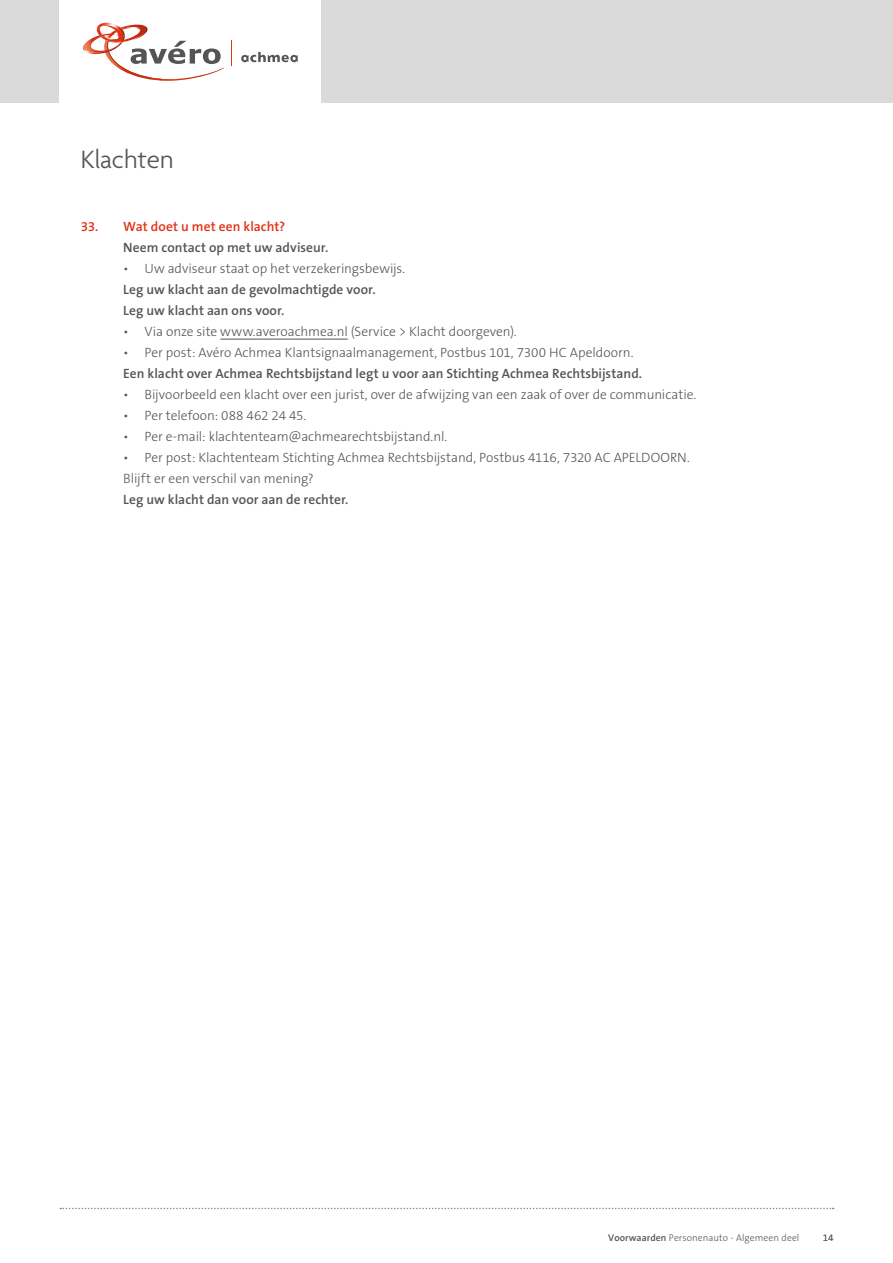
<style>
.page{position:relative;width:893px;height:1263px;background:#fff}
.page>*{position:absolute;margin:0;border:0;box-sizing:border-box;transform-origin:0 0}
.t1{font:300 27px "Agenda";color:#555}
.t2{font:300 13.5px/21px "The Sans B3";letter-spacing:-.005em;color:#555}
.t3{font:600 13.5px/21px "The Sans B6";color:#555}
.t4{font:600 13.5px "The Sans B6";letter-spacing:.005em;color:#e13214}
.t5{font:300 9.75px "The Sans B3";letter-spacing:.005em;color:#555}
.s1{font-family:"The Sans B6";font-weight:600}
</style>
<div class="page">
<div style="left:0;top:0;width:893px;height:103px;background:#dadada"></div>
<div style="left:60px;top:0;width:261px;height:103px;background:#fff"></div>
<svg style="left:241px;top:52px;width:57px;height:10px"></svg>
<svg style="left:83px;top:22px;width:141px;height:59px"></svg>
<svg style="left:231px;top:41px;width:1px;height:25px"></svg>
<svg style="left:60px;top:1208px;width:774px;height:1px"></svg>
<hr style="left:220px;top:339px;width:128px;height:1px;background:#555">
<h1 class="t1" style="left:81px;top:145px;width:94px">Klachten</h1>
<p class="t4" style="left:81px;top:219px;width:206px">33. Wat doet u met een klacht?</p>
<p class="t3" style="left:123px;top:238px;width:207px">Neem contact op met uw adviseur.</p>
<p class="t2" style="left:123px;top:259px;width:283px">• Uw adviseur staat op het verzekeringsbewijs.</p>
<p class="t3" style="left:123px;top:280px;width:254px">Leg uw klacht aan de gevolmachtigde voor.<br>Leg uw klacht aan ons voor.</p>
<p class="t2" style="left:123px;top:322px;width:395px">• Via onze site www.averoachmea.nl (Service &gt; Klacht doorgeven).</p>
<p class="t2" style="left:123px;top:343px;width:512px">• Per post: Avéro Achmea Klantsignaalmanagement, Postbus 101, 7300 HC Apeldoorn.</p>
<p class="t3" style="left:123px;top:364px;width:520px">Een klacht over Achmea Rechtsbijstand legt u voor aan Stichting Achmea Rechtsbijstand.</p>
<p class="t2" style="left:123px;top:385px;width:574px">• Bijvoorbeeld een klacht over een jurist, over de afwijzing van een zaak of over de communicatie.</p>
<p class="t2" style="left:123px;top:406px;width:184px">• Per telefoon: 088 462 24 45.</p>
<p class="t2" style="left:123px;top:427px;width:325px">• Per e-mail: klachtenteam@achmearechtsbijstand.nl.</p>
<p class="t2" style="left:123px;top:448px;width:568px">• Per post: Klachtenteam Stichting Achmea Rechtsbijstand, Postbus 4116, 7320 AC APELDOORN.<br>Blijft er een verschil van mening?</p>
<p class="t3" style="left:123px;top:490px;width:227px">Leg uw klacht dan voor aan de rechter.</p>
<p class="t5" style="left:608px;top:1233px;width:193px"><span class="s1">Voorwaarden</span> Personenauto - Algemeen deel</p>
<p class="t5" style="left:823px;top:1233px;width:12px">14</p>
</div>
